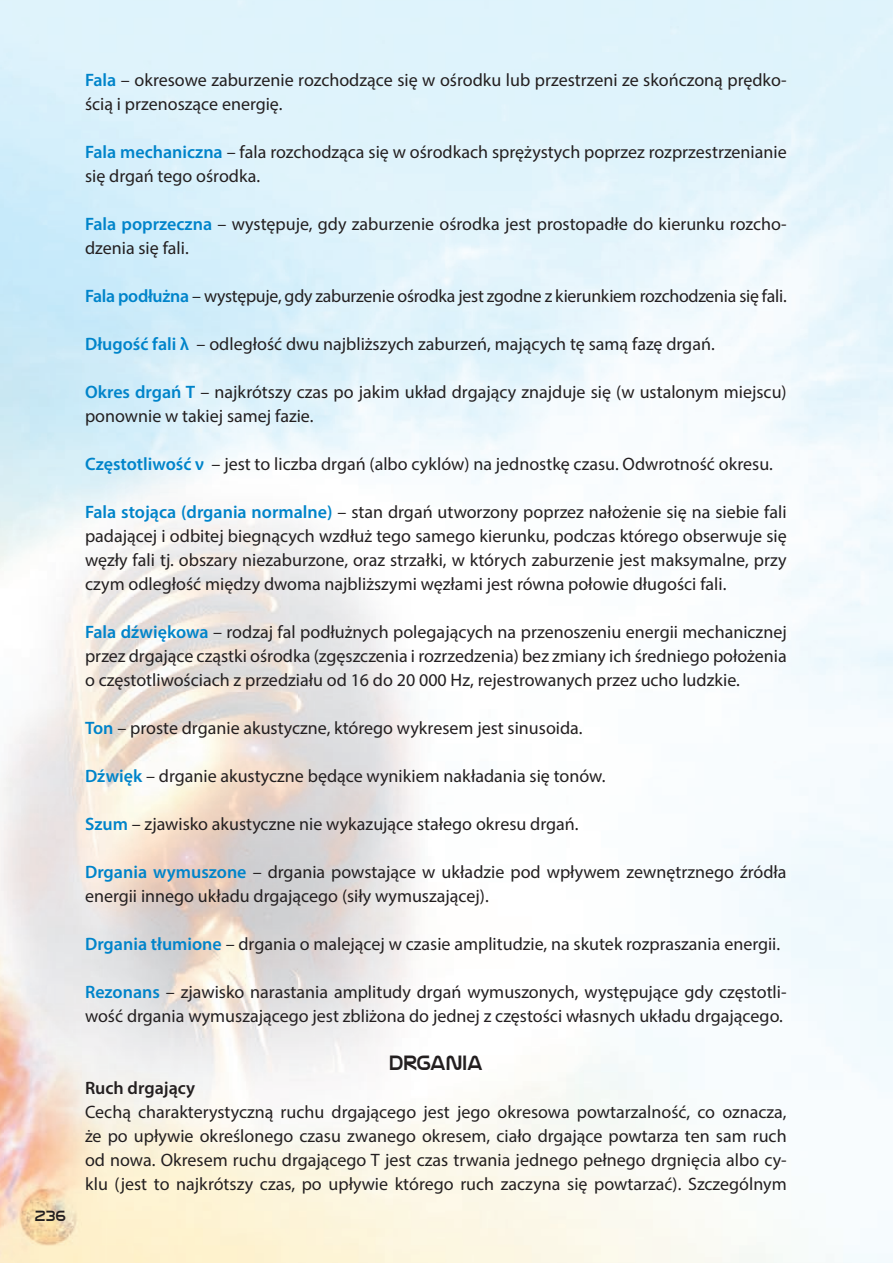
<style>
.page{position:relative;width:893px;height:1263px;background:#fff}
.page>*{position:absolute;margin:0;border:0;box-sizing:border-box;transform-origin:0 0}
.t1{font:21px "Nasalization Rg";color:#231f20}
.t2{font:18px/24px "Myriad Pro";color:#231f20}
.t3{font:600 18px "Myriad Pro";color:#231f20}
.t4{font:15px "Nasalization Rg";color:#231f20}
.s1{font-weight:600;color:#0084ca}
</style>
<div class="page">
<p class="t4" style="left:34px;top:1207px;width:33px">236</p>
<p class="t2" style="left:85px;top:67px;width:703px"><span class="s1">Fala</span> – okresowe zaburzenie rozchodzące się w ośrodku lub przestrzeni ze skończoną prędko&shy;ścią i przenoszące energię.</p>
<p class="t2" style="left:85px;top:139px;width:703px"><span class="s1">Fala mechaniczna</span> – fala rozchodząca się w ośrodkach sprężystych poprzez rozprzestrzenianie się drgań tego ośrodka.</p>
<p class="t2" style="left:85px;top:211px;width:703px"><span class="s1">Fala poprzeczna</span> – występuje, gdy zaburzenie ośrodka jest prostopadłe do kierunku rozcho&shy;dzenia się fali.</p>
<p class="t2" style="left:85px;top:283px;width:703px"><span class="s1">Fala podłużna</span> – występuje, gdy zaburzenie ośrodka jest zgodne z kierunkiem rozchodzenia się fali.</p>
<p class="t2" style="left:85px;top:331px;width:631px"><span class="s1">Długość fali λ</span> – odległość dwu najbliższych zaburzeń, mających tę samą fazę drgań.</p>
<p class="t2" style="left:85px;top:379px;width:703px"><span class="s1">Okres drgań T</span> – najkrótszy czas po jakim układ drgający znajduje się (w ustalonym miejscu) ponownie w takiej samej fazie.</p>
<p class="t2" style="left:85px;top:451px;width:689px"><span class="s1">Częstotliwość ν</span> – jest to liczba drgań (albo cyklów) na jednostkę czasu. Odwrotność okresu.</p>
<p class="t2" style="left:85px;top:499px;width:703px;text-align:justify"><span class="s1">Fala stojąca (drgania normalne)</span> – stan drgań utworzony poprzez nałożenie się na siebie fali padającej i odbitej biegnących wzdłuż tego samego kierunku, podczas którego obserwuje się węzły fali tj. obszary niezaburzone, oraz strzałki, w których zaburzenie jest maksymalne, przy czym odległość między dwoma najbliższymi węzłami jest równa połowie długości fali.</p>
<p class="t2" style="left:85px;top:619px;width:703px;text-align:justify"><span class="s1">Fala dźwiękowa</span> – rodzaj fal podłużnych polegających na przenoszeniu energii mechanicznej przez drgające cząstki ośrodka (zgęszczenia i rozrzedzenia) bez zmiany ich średniego położenia o częstotliwościach z przedziału od 16 do 20 000 Hz, rejestrowanych przez ucho ludzkie.</p>
<p class="t2" style="left:85px;top:715px;width:499px"><span class="s1">Ton</span> – proste drganie akustyczne, którego wykresem jest sinusoida.</p>
<p class="t2" style="left:85px;top:763px;width:522px"><span class="s1">Dźwięk</span> – drganie akustyczne będące wynikiem nakładania się tonów.</p>
<p class="t2" style="left:85px;top:811px;width:495px"><span class="s1">Szum</span> – zjawisko akustyczne nie wykazujące stałego okresu drgań.</p>
<p class="t2" style="left:85px;top:859px;width:703px"><span class="s1">Drgania wymuszone</span> – drgania powstające w układzie pod wpływem zewnętrznego źródła energii innego układu drgającego (siły wymuszającej).</p>
<p class="t2" style="left:85px;top:931px;width:697px"><span class="s1">Drgania tłumione</span> – drgania o malejącej w czasie amplitudzie, na skutek rozpraszania energii.</p>
<p class="t2" style="left:85px;top:979px;width:703px"><span class="s1">Rezonans</span> – zjawisko narastania amplitudy drgań wymuszonych, występujące gdy częstotli&shy;wość drgania wymuszającego jest zbliżona do jednej z częstości własnych układu drgającego.</p>
<p class="t1" style="left:389px;top:1050px;width:95px">DRGANIA</p>
<p class="t3" style="left:85px;top:1076px;width:112px">Ruch drgający</p>
<p class="t2" style="left:85px;top:1099px;width:703px;text-align:justify">Cechą charakterystyczną ruchu drgającego jest jego okresowa powtarzalność, co oznacza, że po upływie określonego czasu zwanego okresem, ciało drgające powtarza ten sam ruch od nowa. Okresem ruchu drgającego T jest czas trwania jednego pełnego drgnięcia albo cy&shy;klu (jest to najkrótszy czas, po upływie którego ruch zaczyna się powtarzać). Szczególnym</p>
</div>
